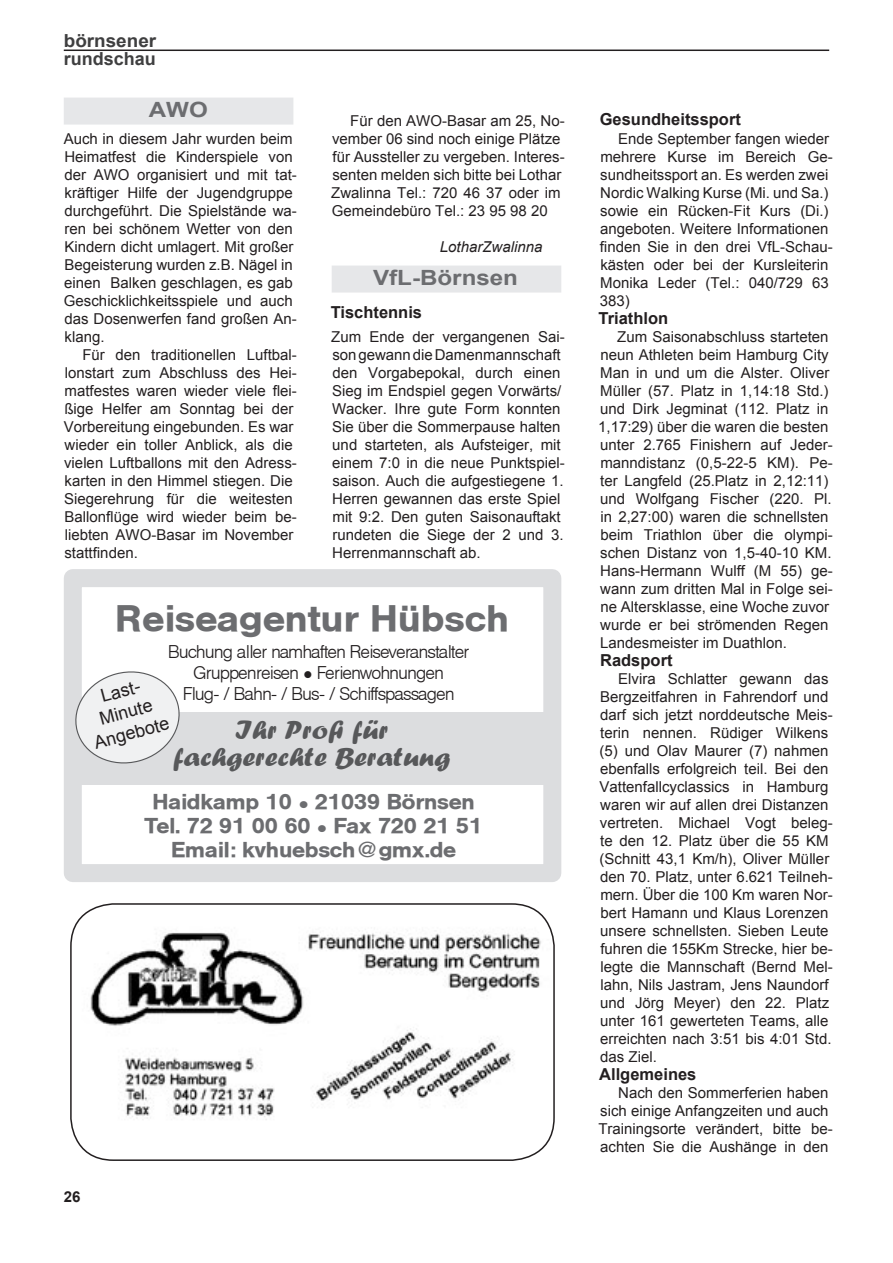
<style>
.page{position:relative;width:893px;height:1263px;background:#fff}
.page>*{position:absolute;margin:0;border:0;box-sizing:border-box;transform-origin:0 0}
.t1{font:500 36px "Helten";letter-spacing:.01em;color:#6c6d70;scale:1.1 1}
.t2{font:27px/27px "Forte";color:#57585a;text-align:center;scale:1.1 1}
.t3{font:500 21px/24px "Helten";color:#6c6d70;text-align:center;scale:1.1 1}
.t4{font:700 21px "Arial";color:#6c6d70;scale:1.15 1}
.t5{font:18px/21px "Helten Medium Normal";color:#231f20;text-align:center}
.t6{font:18px "Arial";color:#231f20}
.t7{font:700 18px/18px "Arial";color:#3f3f40;scale:1.05 1}
.t8{font:700 16.5px "Arial";color:#231f20}
.t9{font:15px/18px "Arial";color:#231f20}
.t10{font:italic 15px "Arial";color:#231f20}
.t11{font:700 15px "Arial";color:#231f20}
</style>
<div class="page">
<hr style="left:64px;top:50px;width:765px;height:1px;background:#231f20">
<div style="left:332px;top:266px;width:229px;height:27px;background:#e6e7e9"></div>
<svg style="left:70px;top:903px;width:485px;height:257px"></svg>
<div style="left:64px;top:569px;width:497px;height:313px;border:18px solid #dcdddf"></div>
<div style="left:79px;top:712px;width:465px;height:72px;background:#dcdddf"></div>
<svg style="left:64px;top:659px;width:116px;height:117px"></svg>
<div style="left:64px;top:98px;width:229px;height:27px;background:#e6e7e9"></div>
<p class="t7" style="left:64px;top:32px;width:90px">börnsener rundschau</p>
<h3 class="t4" style="left:149px;top:96px;width:53px">AWO</h3>
<p class="t9" style="left:64px;top:130px;width:235px">Auch in diesem Jahr wurden beim<br>Heimatfest die Kinderspiele von der AWO organisiert und mit tat&shy;kräftiger Hilfe der Jugendgruppe durchgeführt. Die Spielstände wa&shy;ren bei schönem Wetter von den<br>Kindern dicht umlagert. Mit großer<br>Begeisterung wurden z.B. Nägel in einen Balken geschlagen, es gab<br>Geschicklichkeitsspiele und auch das Dosenwerfen fand großen An&shy;klang.</p>
<p class="t9" style="left:64px;top:346px;width:235px;text-indent:19px">Für den traditionellen Luftbal&shy;lonstart zum Abschluss des Hei&shy;matfestes waren wieder viele flei&shy;ßige Helfer am Sonntag bei der<br>Vorbereitung eingebunden. Es war wieder ein toller Anblick, als die vielen Luftballons mit den Adress&shy;karten in den Himmel stiegen. Die<br>Siegerehrung für die weitesten<br>Ballonflüge wird wieder beim be&shy;liebten AWO-Basar im November stattfinden.</p>
<p class="t9" style="left:331px;top:112px;width:235px;text-indent:19px">Für den AWO-Basar am 25, No&shy;vember 06 sind noch einige Plätze für Aussteller zu vergeben. Interes&shy;senten melden sich bitte bei Lothar<br>Zwalinna Tel.: 720 46 37 oder im<br>Gemeindebüro Tel.: 23 95 98 20</p>
<p class="t10" style="left:440px;top:237px;width:104px">LotharZwalinna</p>
<h3 class="t4" style="left:373px;top:264px;width:128px">VfL-Börnsen</h3>
<p class="t8" style="left:331px;top:301px;width:93px">Tischtennis</p>
<p class="t9" style="left:331px;top:328px;width:235px">Zum Ende der vergangenen Sai&shy;son gewann die Damenmannschaft den Vorgabepokal, durch einen<br>Sieg im Endspiel gegen Vorwärts/<br>Wacker. Ihre gute Form konnten<br>Sie über die Sommerpause halten und starteten, als Aufsteiger, mit einem 7:0 in die neue Punktspiel&shy;saison. Auch die aufgestiegene 1.<br>Herren gewannen das erste Spiel mit 9:2. Den guten Saisonauftakt rundeten die Siege der 2 und 3.<br>Herrenmannschaft ab.</p>
<h1 class="t1" style="left:116px;top:597px;width:359px">Reiseagentur Hübsch</h1>
<p class="t5" style="left:169px;top:641px;width:302px">Buchung aller namhaften Reiseveranstalter<br>Gruppenreisen ● Ferienwohnungen<br>Flug- / Bahn- / Bus- / Schiffspassagen</p>
<p class="t6" style="left:98px;top:685px;width:54px;rotate:-15deg">Last-</p>
<p class="t6" style="left:97px;top:707px;width:56px;rotate:-15deg">Minute</p>
<p class="t6" style="left:91px;top:731px;width:79px;rotate:-15deg">Angebote</p>
<h2 class="t2" style="left:173px;top:716px;width:254px">Ihr Profi für fachgerechte Beratung</h2>
<h3 class="t3" style="left:145px;top:789px;width:308px">Haidkamp 10 ● 21039 Börnsen<br>Tel. 72 91 00 60 ● Fax 720 21 51<br>Email: kvhuebsch@gmx.de</h3>
<p class="t11" style="left:64px;top:1186px;width:18px">26</p>
<p class="t8" style="left:600px;top:109px;width:143px">Gesundheitssport</p>
<p class="t9" style="left:600px;top:130px;width:234px;text-indent:18px">Ende September fangen wieder mehrere Kurse im Bereich Ge&shy;sundheitssport an. Es werden zwei<br>Nordic Walking Kurse (Mi. und Sa.) sowie ein Rücken-Fit Kurs (Di.) angeboten. Weitere Informationen finden Sie in den drei VfL-Schau&shy;kästen oder bei der Kursleiterin<br>Monika Leder (Tel.: 040/729 63<br>383)</p>
<p class="t8" style="left:599px;top:307px;width:71px">Triathlon</p>
<p class="t9" style="left:598px;top:328px;width:236px;text-indent:19px">Zum Saisonabschluss starteten neun Athleten beim Hamburg City<br>Man in und um die Alster. Oliver<br>Müller (57. Platz in 1,14:18 Std.) und Dirk Jegminat (112. Platz in<br>1,17:29) über die waren die besten unter 2.765 Finishern auf Jeder&shy;manndistanz (0,5-22-5 KM). Pe&shy;ter Langfeld (25.Platz in 2,12:11) und Wolfgang Fischer (220. Pl. in 2,27:00) waren die schnellsten beim Triathlon über die olympi&shy;schen Distanz von 1,5-40-10 KM.<br>Hans-Hermann Wulff (M 55) ge&shy;wann zum dritten Mal in Folge sei&shy;ne Altersklasse, eine Woche zuvor wurde er bei strömenden Regen<br>Landesmeister im Duathlon.</p>
<p class="t8" style="left:600px;top:649px;width:74px">Radsport</p>
<p class="t9" style="left:600px;top:670px;width:235px;text-indent:19px">Elvira Schlatter gewann das<br>Bergzeitfahren in Fahrendorf und darf sich jetzt norddeutsche Meis&shy;terin nennen. Rüdiger Wilkens (5) und Olav Maurer (7) nahmen ebenfalls erfolgreich teil. Bei den<br>Vattenfallcyclassics in Hamburg waren wir auf allen drei Distanzen vertreten. Michael Vogt beleg&shy;te den 12. Platz über die 55 KM (Schnitt 43,1 Km/h), Oliver Müller den 70. Platz, unter 6.621 Teilneh&shy;mern. Über die 100 Km waren Nor&shy;bert Hamann und Klaus Lorenzen unsere schnellsten. Sieben Leute fuhren die 155Km Strecke, hier be&shy;legte die Mannschaft (Bernd Mel&shy;lahn, Nils Jastram, Jens Naundorf und Jörg Meyer) den 22. Platz unter 161 gewerteten Teams, alle erreichten nach 3:51 bis 4:01 Std. das Ziel.</p>
<p class="t8" style="left:599px;top:1063px;width:99px">Allgemeines</p>
<p class="t9" style="left:598px;top:1084px;width:236px;text-indent:20px">Nach den Sommerferien haben sich einige Anfangzeiten und auch<br>Trainingsorte verändert, bitte be&shy;achten Sie die Aushänge in den</p>
</div>
